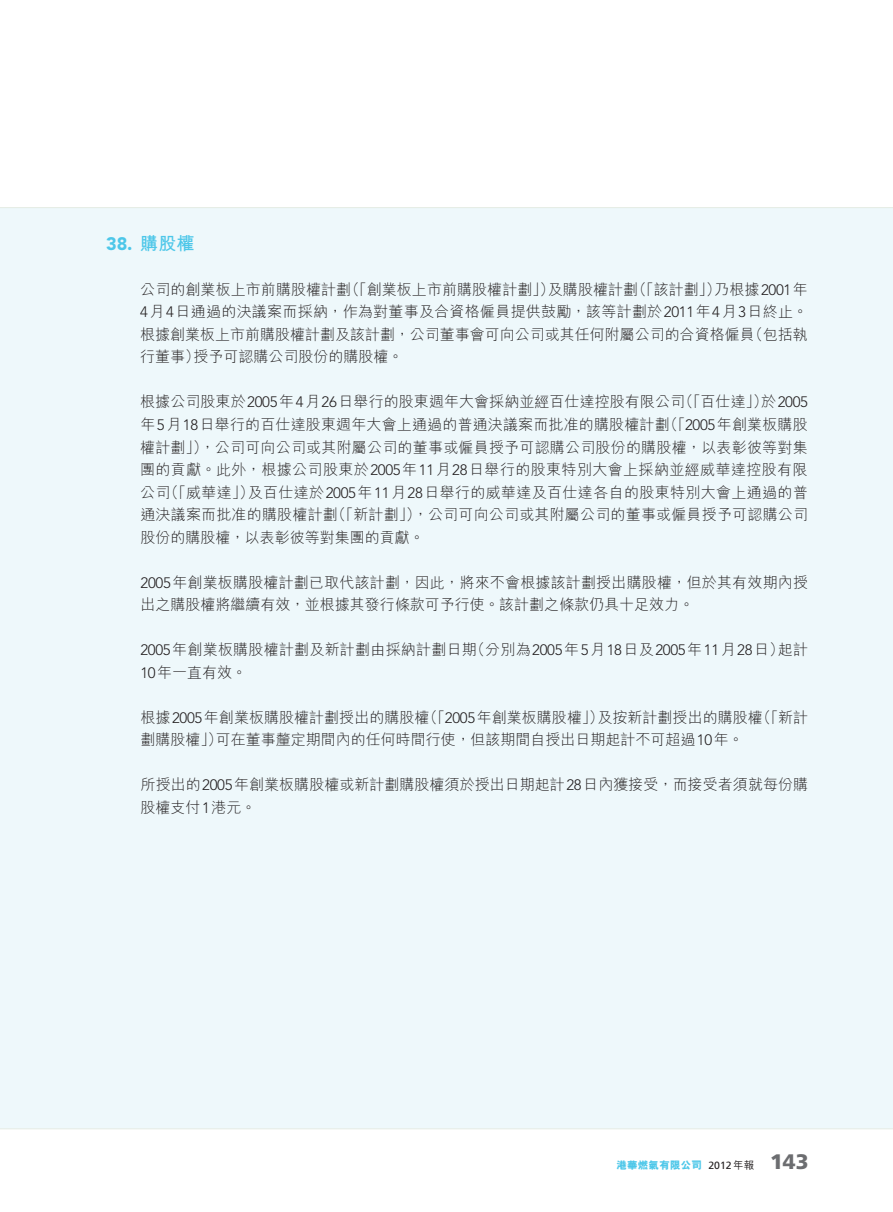
<style>
.page{position:relative;width:893px;height:1212px;background:#fff}
.page>*{position:absolute;margin:0;border:0;box-sizing:border-box;transform-origin:0 0}
.t1{font:900 18px "Avenir LT Std";color:#4dc7e9}
.t2{font:300 15px/22.5px "M Hei HK";color:#231f20}
.t3{font:800 10.5px "M Hei HK";letter-spacing:.02em;color:#4dc7e9}
.s1{font-family:"M Hei HK";font-weight:700}
.s2{font-family:"Avenir LT Std"}
.s3{font-family:"Frutiger LT Std";font-weight:400;color:#231f20}
.s4{font-weight:500;color:#231f20}
.s5{font-family:"Frutiger LT Std";font-weight:900;font-size:21px;color:#6c6d70}
</style>
<div class="page">
<div style="left:0;top:207px;width:893px;height:922px;background:#eef8fb"></div>
<p class="t1" style="left:106px;top:233px;width:90px">38. <span class="s1">購股權</span></p>
<p class="t2" style="left:140px;top:278px;width:669px;text-align:justify">公司的創業板上市前購股權計劃（「創業板上市前購股權計劃」）及購股權計劃（「該計劃」）乃根據<span class="s2">2001</span>年<span class="s2">4</span>月<span class="s2">4</span>日通過的決議案而採納，作為對董事及合資格僱員提供鼓勵，該等計劃於<span class="s2">2011</span>年<span class="s2">4</span>月<span class="s2">3</span>日終止。根據創業板上市前購股權計劃及該計劃，公司董事會可向公司或其任何附屬公司的合資格僱員（包括執行董事）授予可認購公司股份的購股權。</p>
<p class="t2" style="left:140px;top:390px;width:669px;text-align:justify">根據公司股東於<span class="s2">2005</span>年<span class="s2">4</span>月<span class="s2">26</span>日舉行的股東週年大會採納並經百仕達控股有限公司（「百仕達」）於<span class="s2">2005</span>年<span class="s2">5</span>月<span class="s2">18</span>日舉行的百仕達股東週年大會上通過的普通決議案而批准的購股權計劃（「<span class="s2">2005</span>年創業板購股權計劃」），公司可向公司或其附屬公司的董事或僱員授予可認購公司股份的購股權，以表彰彼等對集團的貢獻。此外，根據公司股東於<span class="s2">2005</span>年<span class="s2">11</span>月<span class="s2">28</span>日舉行的股東特別大會上採納並經威華達控股有限公司（「威華達」）及百仕達於<span class="s2">2005</span>年<span class="s2">11</span>月<span class="s2">28</span>日舉行的威華達及百仕達各自的股東特別大會上通過的普通決議案而批准的購股權計劃（「新計劃」），公司可向公司或其附屬公司的董事或僱員授予可認購公司股份的購股權，以表彰彼等對集團的貢獻。</p>
<p class="t2" style="left:140px;top:570px;width:669px"><span class="s2">2005</span>年創業板購股權計劃已取代該計劃，因此，將來不會根據該計劃授出購股權，但於其有效期內授出之購股權將繼續有效，並根據其發行條款可予行使。該計劃之條款仍具十足效力。</p>
<p class="t2" style="left:140px;top:638px;width:669px"><span class="s2">2005</span>年創業板購股權計劃及新計劃由採納計劃日期（分別為<span class="s2">2005</span>年<span class="s2">5</span>月<span class="s2">18</span>日及<span class="s2">2005</span>年<span class="s2">11</span>月<span class="s2">28</span>日）起計<br><span class="s2">10</span>年一直有效。</p>
<p class="t2" style="left:140px;top:705px;width:669px">根據<span class="s2">2005</span>年創業板購股權計劃授出的購股權（「<span class="s2">2005</span>年創業板購股權」）及按新計劃授出的購股權（「新計劃購股權」）可在董事釐定期間內的任何時間行使，但該期間自授出日期起計不可超過<span class="s2">10</span>年。</p>
<p class="t2" style="left:140px;top:773px;width:669px">所授出的<span class="s2">2005</span>年創業板購股權或新計劃購股權須於授出日期起計<span class="s2">28</span>日內獲接受，而接受者須就每份購股權支付<span class="s2">1</span>港元。</p>
<p class="t3" style="left:616px;top:1160px;width:194px">港華燃氣有限公司 <span class="s3">2012</span><span class="s4">年報</span> <span class="s5">143</span></p>
</div>
